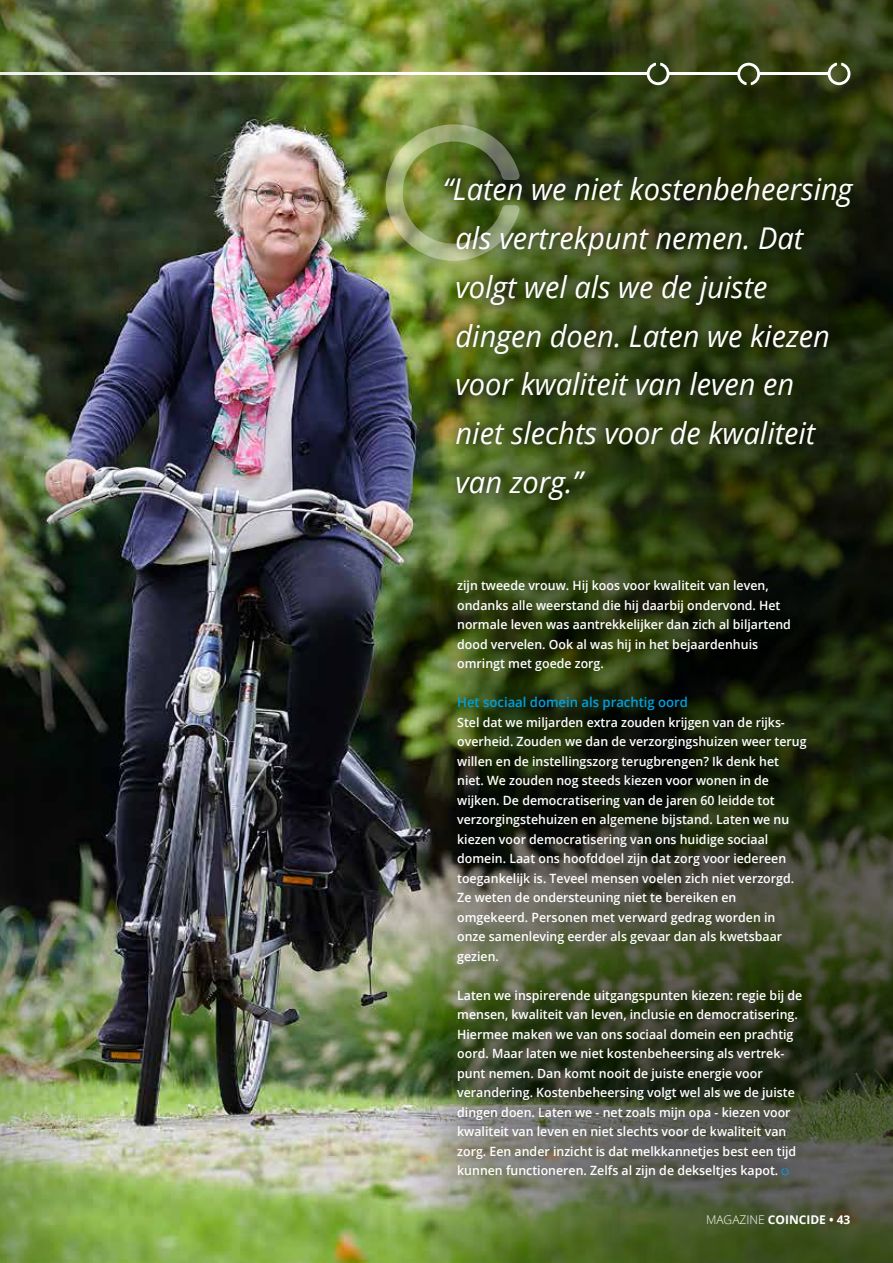
<style>
.page{position:relative;width:893px;height:1263px;background:#fff}
.page>*{position:absolute;margin:0;border:0;box-sizing:border-box;transform-origin:0 0}
.t1{font:italic 30px/48.8px "Open Sans";color:#fff}
.t2{font:600 13.5px "Open Sans";color:#009fe3}
.t3{font:600 12.75px/19.5px "Open Sans";color:#fff}
.t4{font:700 12px "Open Sans";color:#fff}
.s1{font-weight:300}
</style>
<div class="page">
<img style="left:93px;top:0;width:310px;height:1263px">
<img style="left:403px;top:0;width:490px;height:1263px">
<img style="left:0;top:0;width:93px;height:1263px">
<svg style="left:432px;top:165px;width:434px;height:349px;background:#314014"></svg>
<svg style="left:647px;top:63px;width:22px;height:22px"></svg>
<hr style="left:667px;top:72px;width:71px;height:3px;background:#fff">
<hr style="left:760px;top:72px;width:69px;height:3px;background:#fff">
<svg style="left:828px;top:63px;width:22px;height:22px"></svg>
<svg style="left:737px;top:63px;width:23px;height:22px"></svg>
<hr style="left:0;top:72px;width:647px;height:3px;background:#fff">
<svg style="left:427px;top:550px;width:409px;height:658px;background:#384028"></svg>
<svg style="left:781px;top:1168px;width:8px;height:7px"></svg>
<img style="left:385px;top:124px;width:135px;height:137px">
<h1 class="t1" style="left:455px;top:164px;width:399px;text-indent:-13px">“Laten we niet kostenbeheersing als vertrekpunt nemen. Dat volgt wel als we de juiste dingen doen. Laten we kiezen voor kwaliteit van leven en<br>niet slechts voor de kwaliteit van zorg.”</h1>
<p class="t3" style="left:457px;top:576px;width:335px">zijn tweede vrouw. Hij koos voor kwaliteit van leven, ondanks alle weerstand die hij daarbij ondervond. Het normale leven was aantrekkelijker dan zich al biljartend dood vervelen. Ook al was hij in het bejaardenhuis omringt met goede zorg.</p>
<p class="t2" style="left:457px;top:693px;width:232px">Het sociaal domein als prachtig oord</p>
<p class="t3" style="left:457px;top:712px;width:351px">Stel dat we miljarden extra zouden krijgen van de rijks&shy;overheid. Zouden we dan de verzorgingshuizen weer terug willen en de instellingszorg terugbrengen? Ik denk het niet. We zouden nog steeds kiezen voor wonen in de wijken. De democratisering van de jaren 60 leidde tot verzorgingstehuizen en algemene bijstand. Laten we nu kiezen voor democratisering van ons huidige sociaal domein. Laat ons hoofddoel zijn dat zorg voor iedereen toegankelijk is. Teveel mensen voelen zich niet verzorgd.<br>Ze weten de ondersteuning niet te bereiken en omgekeerd. Personen met verward gedrag worden in onze samenleving eerder als gevaar dan als kwetsbaar gezien.</p>
<p class="t3" style="left:457px;top:985px;width:347px">Laten we inspirerende uitgangspunten kiezen: regie bij de mensen, kwaliteit van leven, inclusie en democratisering.<br>Hiermee maken we van ons sociaal domein een prachtig oord. Maar laten we niet kostenbeheersing als vertrek&shy;punt nemen. Dan komt nooit de juiste energie voor verandering. Kostenbeheersing volgt wel als we de juiste dingen doen. Laten we - net zoals mijn opa - kiezen voor kwaliteit van leven en niet slechts voor de kwaliteit van zorg. Een ander inzicht is dat melkkannetjes best een tijd kunnen functioneren. Zelfs al zijn de dekseltjes kapot.</p>
<p class="t4" style="left:706px;top:1211px;width:146px"><span class="s1">MAGAZINE</span> COINCIDE • 43</p>
</div>
